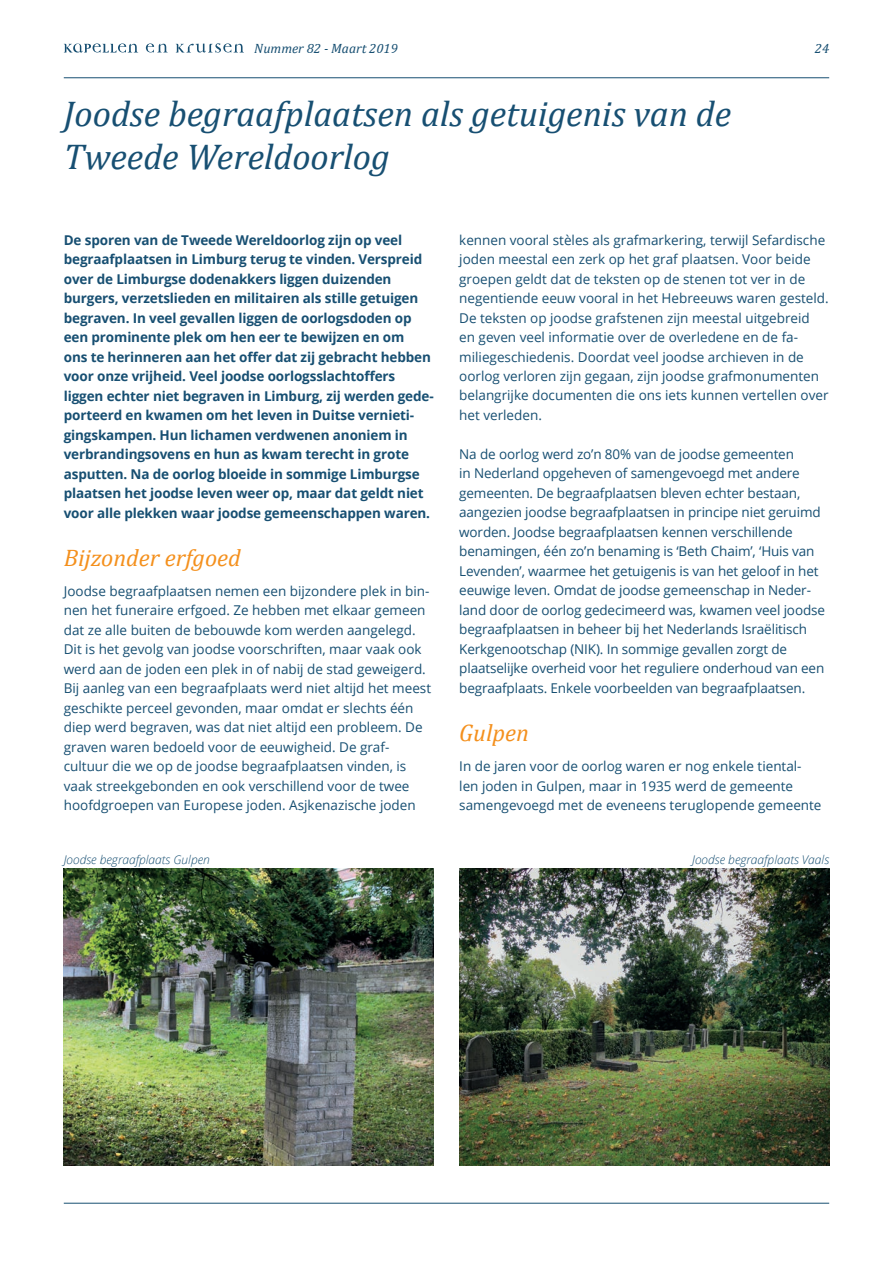
<style>
.page{position:relative;width:893px;height:1263px;background:#fff}
.page>*{position:absolute;margin:0;border:0;box-sizing:border-box;transform-origin:0 0}
.t1{font:italic 36px/43.2px "Cambria";color:#174f72}
.t2{font:italic 24px "Cambria";color:#f4901d}
.t3{font:13.5px/19.5px "Open Sans";color:#174f72}
.t4{font:700 13.5px/19.5px "Open Sans";letter-spacing:-.01em;color:#174f72}
.t5{font:italic 13.5px "Cambria";color:#174f72}
.t6{font:italic 300 12px "Open Sans";color:#174f72}
</style>
<div class="page">
<hr style="left:64px;top:1203px;width:765px;height:1px;background:#174f72">
<hr style="left:64px;top:77px;width:765px;height:1px;background:#174f72">
<svg style="left:176px;top:43px;width:68px;height:10px"></svg>
<svg style="left:146px;top:43px;width:22px;height:10px"></svg>
<svg style="left:64px;top:43px;width:74px;height:10px"></svg>
<img style="left:64px;top:869px;width:370px;height:296px">
<img style="left:459px;top:869px;width:370px;height:296px">
<p class="t5" style="left:254px;top:39px;width:145px">Nummer 82 - Maart 2019</p>
<p class="t5" style="left:815px;top:39px;width:16px">24</p>
<h1 class="t1" style="left:64px;top:90px;width:669px">Joodse begraafplaatsen als getuigenis van de<br>Tweede Wereldoorlog</h1>
<p class="t4" style="left:64px;top:230px;width:371px">De sporen van de Tweede Wereldoorlog zijn op veel begraafplaatsen in Limburg terug te vinden. Verspreid over de Limburgse dodenakkers liggen duizenden burgers, verzetslieden en militairen als stille getuigen begraven. In veel gevallen liggen de oorlogsdoden op een prominente plek om hen eer te bewijzen en om<br>ons te herinneren aan het offer dat zij gebracht hebben voor onze vrijheid. Veel joodse oorlogsslachtoffers liggen echter niet begraven in Limburg, zij werden gede&shy;porteerd en kwamen om het leven in Duitse vernieti&shy;gingskampen. Hun lichamen verdwenen anoniem in verbrandingsovens en hun as kwam terecht in grote asputten. Na de oorlog bloeide in sommige Limburgse plaatsen het joodse leven weer op, maar dat geldt niet voor alle plekken waar joodse gemeenschappen waren.</p>
<h2 class="t2" style="left:64px;top:541px;width:178px">Bijzonder erfgoed</h2>
<p class="t3" style="left:64px;top:581px;width:369px">Joodse begraafplaatsen nemen een bijzondere plek in bin&shy;nen het funeraire erfgoed. Ze hebben met elkaar gemeen dat ze alle buiten de bebouwde kom werden aangelegd.<br>Dit is het gevolg van joodse voorschriften, maar vaak ook werd aan de joden een plek in of nabij de stad geweigerd.<br>Bij aanleg van een begraafplaats werd niet altijd het meest geschikte perceel gevonden, maar omdat er slechts één diep werd begraven, was dat niet altijd een probleem. De graven waren bedoeld voor de eeuwigheid. De graf&shy;cultuur die we op de joodse begraafplaatsen vinden, is vaak streekgebonden en ook verschillend voor de twee hoofdgroepen van Europese joden. Asjkenazische joden</p>
<p class="t3" style="left:459px;top:229px;width:371px">kennen vooral stèles als grafmarkering, terwijl Sefardische joden meestal een zerk op het graf plaatsen. Voor beide groepen geldt dat de teksten op de stenen tot ver in de negentiende eeuw vooral in het Hebreeuws waren gesteld.<br>De teksten op joodse grafstenen zijn meestal uitgebreid en geven veel informatie over de overledene en de fa&shy;miliegeschiedenis. Doordat veel joodse archieven in de oorlog verloren zijn gegaan, zijn joodse grafmonumenten belangrijke documenten die ons iets kunnen vertellen over het verleden.</p>
<p class="t3" style="left:459px;top:444px;width:367px">Na de oorlog werd zo’n 80% van de joodse gemeenten<br>in Nederland opgeheven of samengevoegd met andere gemeenten. De begraafplaatsen bleven echter bestaan, aangezien joodse begraafplaatsen in principe niet geruimd worden. Joodse begraafplaatsen kennen verschillende benamingen, één zo’n benaming is ‘Beth Chaim’, ‘Huis van Levenden’, waarmee het getuigenis is van het geloof in het eeuwige leven. Omdat de joodse gemeenschap in Neder&shy;land door de oorlog gedecimeerd was, kwamen veel joodse begraafplaatsen in beheer bij het Nederlands Israëlitisch Kerkgenootschap (NIK). In sommige gevallen zorgt de plaatselijke overheid voor het reguliere onderhoud van een begraafplaats. Enkele voorbeelden van begraafplaatsen.</p>
<h2 class="t2" style="left:459px;top:716px;width:71px">Gulpen</h2>
<p class="t3" style="left:459px;top:756px;width:364px">In de jaren voor de oorlog waren er nog enkele tiental&shy;len joden in Gulpen, maar in 1935 werd de gemeente samengevoegd met de eveneens teruglopende gemeente</p>
<p class="t6" style="left:64px;top:851px;width:148px">Joodse begraafplaats Gulpen</p>
<p class="t6" style="left:692px;top:851px;width:138px">Joodse begraafplaats Vaals</p>
</div>
